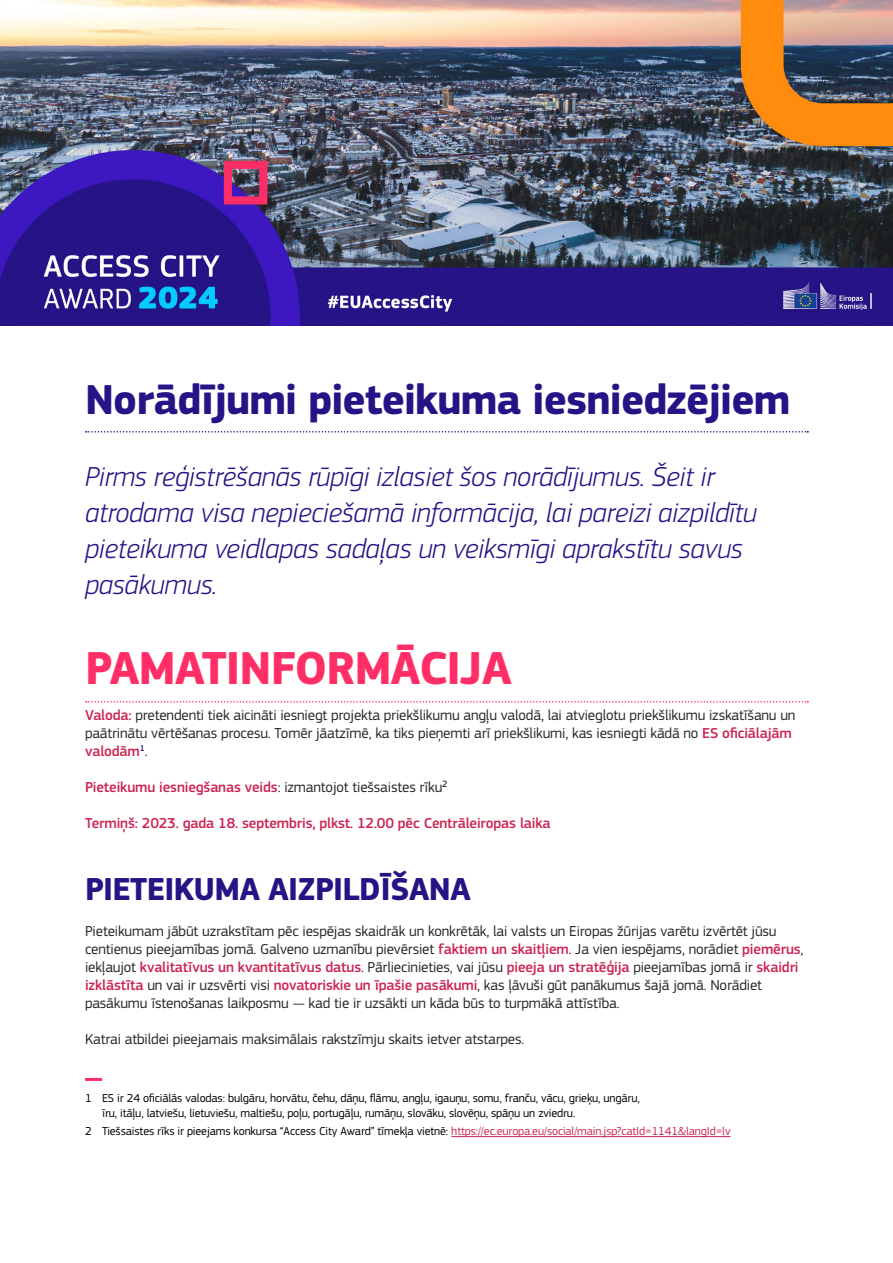
<style>
.page{position:relative;width:893px;height:1263px;background:#fff}
.page>*{position:absolute;margin:0;border:0;box-sizing:border-box;transform-origin:0 0}
.Title__H1{font:700 48px "EC Square Sans Pro";letter-spacing:-.02em;color:#ff2e67}
.Title__H1-2{font:700 43.5px "EC Square Sans Pro";letter-spacing:-.02em;color:#261385}
.Heading__H1{font:700 33px "EC Square Sans Pro";letter-spacing:-.02em;color:#261385}
.Lead_Text__P{font:italic 300 28.5px/36px "EC Square Sans Pro";letter-spacing:-.01em;color:#261385}
.Body_Copy__P{font:15px/18px "EC Square Sans Pro";letter-spacing:-.01em;color:#282827}
.Body_Copy__P-2{font:500 15px "EC Square Sans Pro";letter-spacing:-.01em;color:#cc2552}
.Footnotes__P{font:12px/14.4px "EC Square Sans Pro";letter-spacing:-.01em;color:#000}
.s1{font-weight:500;color:#cc2552}
.s2{font-weight:400;color:#282827}
.s3{color:#cc2552}
</style>
<div class="page">
<img style="left:0;top:0;width:893px;height:325px">
<svg style="left:86px;top:431px;width:722px;height:2px"></svg>
<svg style="left:86px;top:701px;width:722px;height:2px"></svg>
<hr style="left:85px;top:1078px;width:17px;height:3px;background:#ff2e67">
<hr style="left:451px;top:1136px;width:279px;height:1px;background:#cc2552">
<h1 class="Title__H1-2" style="left:85px;top:374px;width:707px">Norādījumi pieteikuma iesniedzējiem</h1>
<p class="Lead_Text__P" style="left:85px;top:458px;width:673px">Pirms reģistrēšanās rūpīgi izlasiet šos norādījumus. Šeit ir atrodama visa nepieciešamā informācija, lai pareizi aizpildītu pieteikuma veidlapas sadaļas un veiksmīgi aprakstītu savus pasākumus.</p>
<h1 class="Title__H1" style="left:85px;top:639px;width:428px">PAMATINFORMĀCIJA</h1>
<p class="Body_Copy__P" style="left:85px;top:706px;width:712px"><span class="s1">Valoda:</span> pretendenti tiek aicināti iesniegt projekta priekšlikumu angļu valodā, lai atvieglotu priekšlikumu izskatīšanu un paātrinātu vērtēšanas procesu. Tomēr jāatzīmē, ka tiks pieņemti arī priekšlikumi, kas iesniegti kādā no <span class="s1">ES oficiālajām valodām</span><sup>1</sup>.</p>
<p class="Body_Copy__P-2" style="left:85px;top:778px;width:364px">Pieteikumu iesniegšanas veids<span class="s2">: izmantojot tiešsaistes rīku2</span></p>
<p class="Body_Copy__P-2" style="left:85px;top:814px;width:467px">Termiņš: 2023. gada 18. septembris, plkst. 12.00 pēc Centrāleiropas laika</p>
<h1 class="Heading__H1" style="left:85px;top:869px;width:387px">PIETEIKUMA AIZPILDĪŠANA</h1>
<p class="Body_Copy__P" style="left:85px;top:922px;width:720px">Pieteikumam jābūt uzrakstītam pēc iespējas skaidrāk un konkrētāk, lai valsts un Eiropas žūrijas varētu izvērtēt jūsu centienus pieejamības jomā. Galveno uzmanību pievērsiet <span class="s1">faktiem un skaitļiem</span>. Ja vien iespējams, norādiet <span class="s1">piemērus</span>, iekļaujot <span class="s1">kvalitatīvus un kvantitatīvus datus</span>. Pārliecinieties, vai jūsu <span class="s1">pieeja un stratēģija</span> pieejamības jomā ir <span class="s1">skaidri izklāstīta</span> un vai ir uzsvērti visi <span class="s1">novatoriskie un īpašie pasākumi</span>, kas ļāvuši gūt panākumus šajā jomā. Norādiet pasākumu īstenošanas laikposmu — kad tie ir uzsākti un kāda būs to turpmākā attīstība.</p>
<p class="Body_Copy__P" style="left:85px;top:1030px;width:441px">Katrai atbildei pieejamais maksimālais rakstzīmju skaits ietver atstarpes.</p>
<p class="Footnotes__P" style="left:102px;top:1091px;width:539px;text-indent:-17px">1 ES ir 24 oficiālās valodas: bulgāru, horvātu, čehu, dāņu, flāmu, angļu, igauņu, somu, franču, vācu, grieķu, ungāru, īru, itāļu, latviešu, lietuviešu, maltiešu, poļu, portugāļu, rumāņu, slovāku, slovēņu, spāņu un zviedru.</p>
<p class="Footnotes__P" style="left:85px;top:1124px;width:647px">2 Tiešsaistes rīks ir pieejams konkursa “Access City Award” tīmekļa vietnē: <span class="s3">https://ec.europa.eu/social/main.jsp?catId=1141&amp;langId=lv</span></p>
</div>
